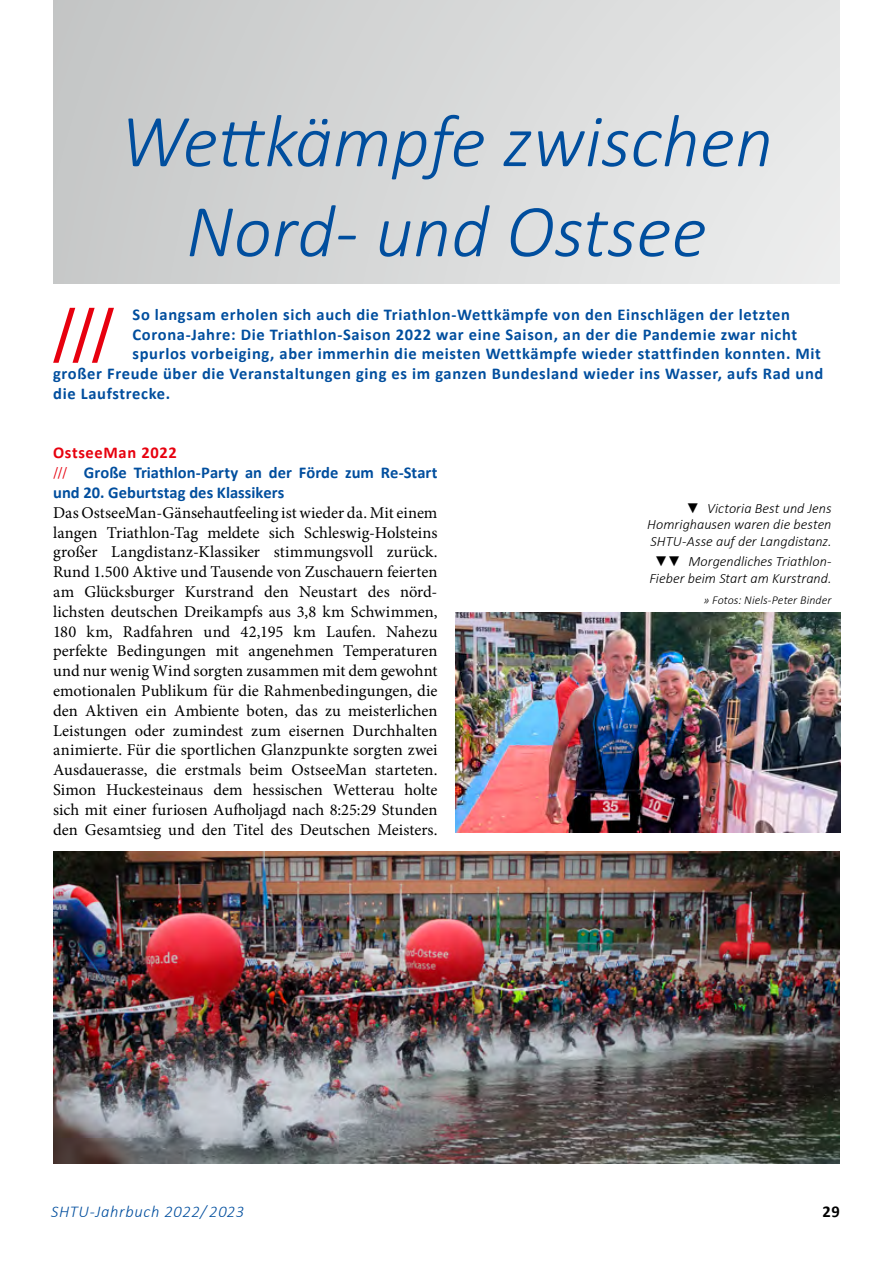
<style>
.page{position:relative;width:893px;height:1263px;background:#fff}
.page>*{position:absolute;margin:0;border:0;box-sizing:border-box;transform-origin:0 0}
.Artikel_-Kopfzeile_R{font:700 77.4px "Minion Pro";color:#e7000e}
.Kapitelüschrift{font:italic 300 75px/90px "Calibri";color:#004e9e;text-align:center}
.fließ_ohne_einzug{font:16.5px/19.8px "Minion Pro";color:#000;text-align:justify}
.Artikel_-Kopfzeile_R-2{font:700 16.5px "Calibri";letter-spacing:.04em;color:#004e9e}
.fließ_ohne_einzug-2{font:700 16.5px/19.8px "Calibri";color:#004e9e}
.Artikel_-Kopfzeile_R-3{font:italic 300 16.5px "Calibri";letter-spacing:.04em;color:#004e9e}
.Artikel_-Kopfzeile_R-4{font:700 16.5px "Calibri";letter-spacing:.04em;color:#e7000e}
.Artikel_-Kopfzeile_R-5{font:700 16.5px "Calibri";color:#000}
.Bildunterschrift{font:italic 300 14.25px/16.5px "Calibri";color:#000;text-align:justify}
.Bildunterschrift-2{font:italic 300 12px "Calibri";letter-spacing:.005em;color:#000}
.s1{font-family:"Minion Pro";font-weight:400;color:#e7000e}
.s2{font-family:"Arial";font-weight:400;font-style:normal}
</style>
<div class="page">
<div style="left:53px;top:0;width:787px;height:284px;background:linear-gradient(to right,#c6c7c7,#eaebeb)"></div>
<img style="left:455px;top:612px;width:385px;height:220px">
<img style="left:53px;top:851px;width:787px;height:312px">
<h1 class="Kapitelüschrift" style="left:120px;top:95px;width:655px">Wettkämpfe zwischen<br>Nord- und Ostsee</h1>
<p class="Artikel_-Kopfzeile_R" style="left:52px;top:280px;width:66px">///</p>
<p class="Artikel_-Kopfzeile_R-2" style="left:133px;top:303px;width:659px">So langsam erholen sich auch die Triathlon-Wettkämpfe von den Einschlägen der letzten</p>
<p class="Artikel_-Kopfzeile_R-2" style="left:133px;top:322px;width:666px">Corona-Jahre: Die Triathlon-Saison 2022 war eine Saison, an der die Pandemie zwar nicht</p>
<p class="Artikel_-Kopfzeile_R-2" style="left:133px;top:342px;width:690px">spurlos vorbeiging, aber immerhin die meisten Wettkämpfe wieder stattfinden konnten. Mit</p>
<p class="Artikel_-Kopfzeile_R-2" style="left:53px;top:362px;width:772px">großer Freude über die Veranstaltungen ging es im ganzen Bundesland wieder ins Wasser, aufs Rad und</p>
<p class="Artikel_-Kopfzeile_R-2" style="left:53px;top:382px;width:119px">die Laufstrecke.</p>
<p class="Artikel_-Kopfzeile_R-4" style="left:53px;top:441px;width:125px">OstseeMan 2022</p>
<p class="fließ_ohne_einzug-2" style="left:53px;top:462px;width:386px"><span class="s1">///</span> Große Triathlon-Party an der Förde zum Re-Start und 20. Geburtstag des Klassikers</p>
<p class="fließ_ohne_einzug" style="left:53px;top:503px;width:386px">Das OstseeMan-Gänsehautfeeling ist wieder da. Mit einem langen Triathlon-Tag meldete sich Schleswig-Holsteins großer Langdistanz-Klassiker stimmungsvoll zurück.<br>Rund 1.500 Aktive und Tausende von Zuschauern feierten am Glücksburger Kurstrand den Neustart des nörd&shy;lichsten deutschen Dreikampfs aus 3,8 km Schwimmen, 180 km, Radfahren und 42,195 km Laufen. Nahezu perfekte Bedingungen mit angenehmen Temperaturen und nur wenig Wind sorgten zusammen mit dem gewohnt emotionalen Publikum für die Rahmenbedingungen, die den Aktiven ein Ambiente boten, das zu meisterlichen Leistungen oder zumindest zum eisernen Durchhalten animierte. Für die sportlichen Glanzpunkte sorgten zwei Ausdauerasse, die erstmals beim OstseeMan starteten.<br>Simon Huckesteinaus dem hessischen Wetterau holte sich mit einer furiosen Aufholjagd nach 8:25:29 Stunden den Gesamtsieg und den Titel des Deutschen Meisters.</p>
<p class="Bildunterschrift" style="left:647px;top:499px;width:186px;text-indent:38px"><span class="s2">▼</span> Victoria Best und Jens Homrighausen waren die besten SHTU-Asse auf der Langdistanz.</p>
<p class="Bildunterschrift" style="left:649px;top:553px;width:184px;text-align:center"><span class="s2">▼▼</span> Morgendliches Triathlon-<br>Fieber beim Start am Kurstrand.</p>
<p class="Bildunterschrift-2" style="left:703px;top:592px;width:130px">» Fotos: Niels-Peter Binder</p>
<p class="Artikel_-Kopfzeile_R-3" style="left:51px;top:1201px;width:195px">SHTU-Jahrbuch 2022/ 2023</p>
<p class="Artikel_-Kopfzeile_R-5" style="left:822px;top:1200px;width:19px">29</p>
</div>
